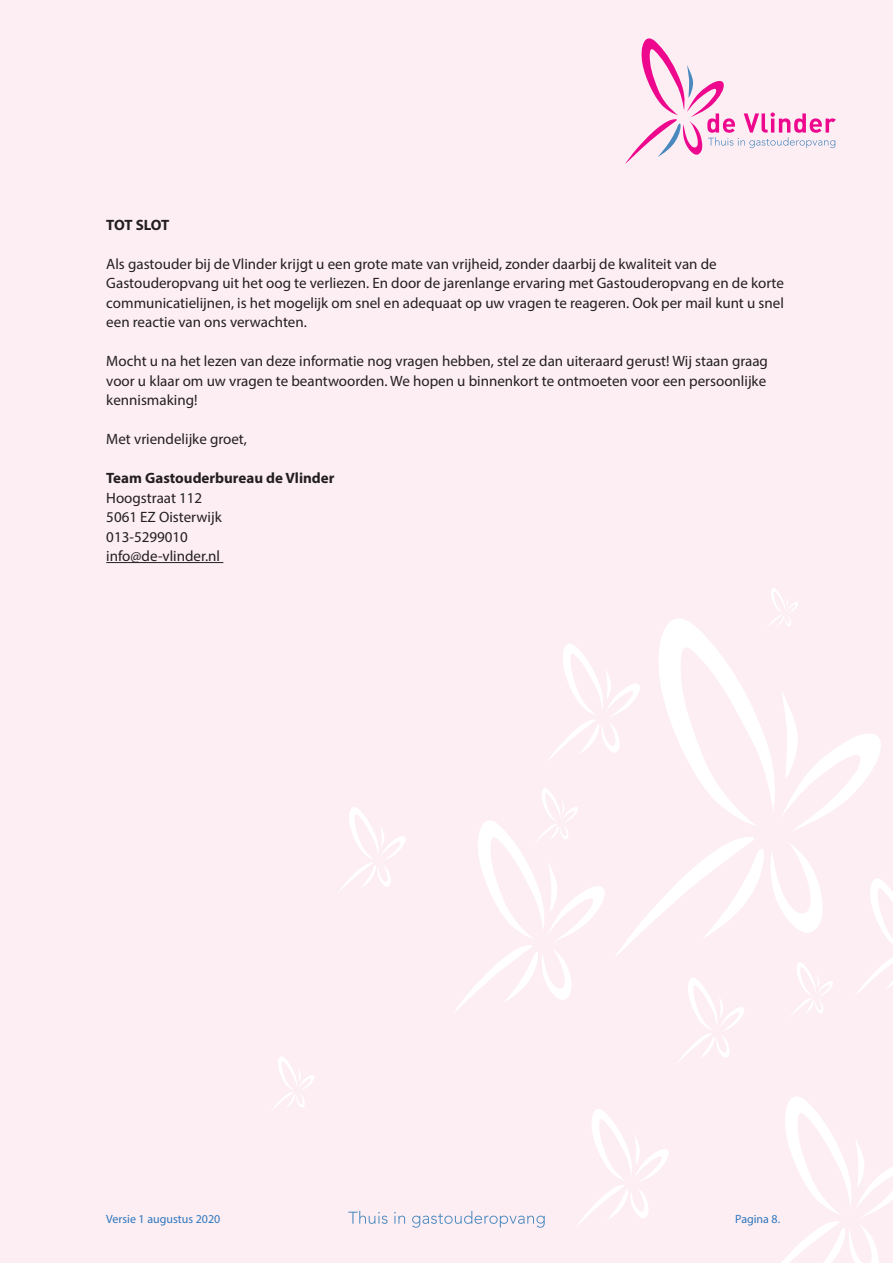
<style>
.page{position:relative;width:893px;height:1263px;background:#fdeef4}
.page>*{position:absolute;margin:0;border:0;box-sizing:border-box;transform-origin:0 0}
.t1{font:15px/19.5px "Myriad Pro";color:#231f20}
.t2{font:700 15px "Myriad Pro";color:#231f20}
.t3{font:12px "Myriad Pro";color:#2e76bc}
</style>
<div class="page">
<svg style="left:781px;top:1097px;width:112px;height:166px"></svg>
<svg style="left:578px;top:1109px;width:91px;height:116px"></svg>
<svg style="left:340px;top:807px;width:65px;height:84px"></svg>
<svg style="left:272px;top:1056px;width:42px;height:54px"></svg>
<svg style="left:454px;top:588px;width:439px;height:474px"></svg>
<svg style="left:625px;top:38px;width:211px;height:126px"></svg>
<svg style="left:348px;top:1211px;width:40px;height:13px"></svg>
<svg style="left:394px;top:1212px;width:11px;height:12px"></svg>
<svg style="left:412px;top:1211px;width:133px;height:17px"></svg>
<hr style="left:106px;top:562px;width:117px;height:1px;background:#231f20">
<p class="t2" style="left:106px;top:215px;width:65px">TOT SLOT</p>
<p class="t1" style="left:106px;top:253px;width:679px">Als gastouder bij de Vlinder krijgt u een grote mate van vrijheid, zonder daarbij de kwaliteit van de Gastouderopvang uit het oog te verliezen. En door de jarenlange ervaring met Gastouderopvang en de korte communicatielijnen, is het mogelijk om snel en adequaat op uw vragen te reageren. Ook per mail kunt u snel een reactie van ons verwachten.</p>
<p class="t1" style="left:106px;top:351px;width:663px;text-align:justify">Mocht u na het lezen van deze informatie nog vragen hebben, stel ze dan uiteraard gerust! Wij staan graag voor u klaar om uw vragen te beantwoorden. We hopen u binnenkort te ontmoeten voor een persoonlijke kennismaking!</p>
<p class="t1" style="left:106px;top:429px;width:142px">Met vriendelijke groet,</p>
<p class="t2" style="left:106px;top:468px;width:230px">Team Gastouderbureau de Vlinder</p>
<p class="t1" style="left:106px;top:487px;width:117px">Hoogstraat 112<br>5061 EZ Oisterwijk<br>013-5299010 info@de-vlinder.nl</p>
<p class="t3" style="left:106px;top:1212px;width:116px">Versie 1 augustus 2020</p>
<p class="t3" style="left:735px;top:1212px;width:46px">Pagina 8.</p>
</div>
